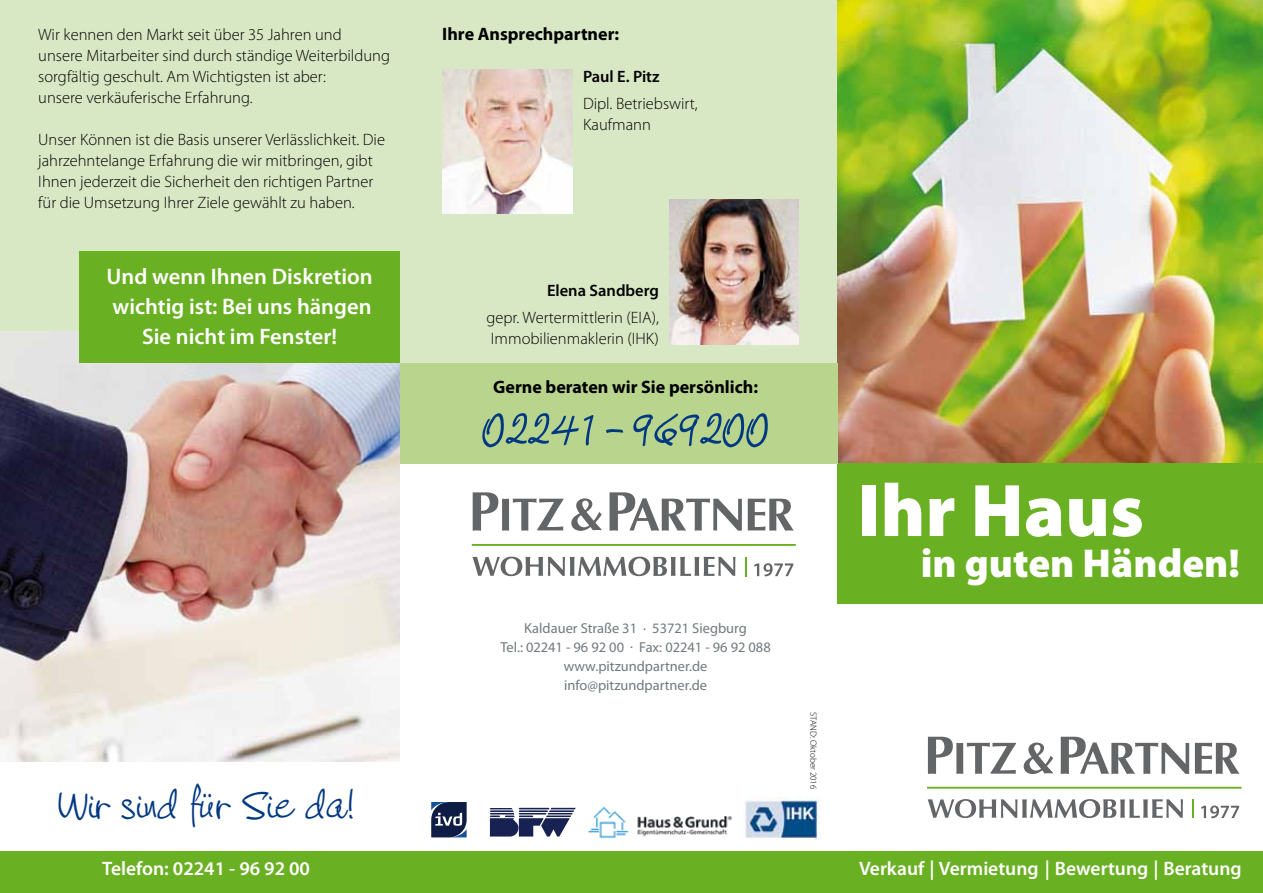
<style>
.page{position:relative;width:1263px;height:893px;background:#fff}
.page>*{position:absolute;margin:0;border:0;box-sizing:border-box;transform-origin:0 0}
.t1{font:900 75.15px "Myriad Pro";color:#fff}
.t2{font:55.5px "Jonahpad";color:#003882}
.t3{font:43.5px "Jonahpad";color:#003882}
.t4{font:900 40.5px "Myriad Pro";color:#fff}
.t5{font:600 22.5px/30px "Myriad Pro";color:#fff;text-align:center}
.t6{font:600 19.5px "Myriad Pro";color:#fff}
.t7{font:700 18px "Myriad Pro";color:#000}
.t8{font:300 16.5px/21px "Myriad Pro";color:#000}
.t9{font:600 16.5px "Myriad Pro";color:#000}
.t10{font:14.4px/18.8px "Myriad Pro";color:#72797d;text-align:center}
.t11{font:300 9px "Myriad Pro";color:#000}
</style>
<div class="page">
<svg style="left:928px;top:737px;width:311px;height:37px"></svg>
<hr style="left:927px;top:787px;width:314px;height:2px;background:#6ab023">
<svg style="left:928px;top:799px;width:255px;height:19px"></svg>
<svg style="left:1201px;top:805px;width:38px;height:13px"></svg>
<svg style="left:1192px;top:799px;width:2px;height:19px"></svg>
<div style="left:0;top:0;width:1263px;height:405px;background:#d8e8c4"></div>
<img style="left:838px;top:0;width:425px;height:463px">
<div style="left:0;top:851px;width:1263px;height:42px;background:#6ab023"></div>
<div style="left:838px;top:463px;width:425px;height:141px;background:#6ab023"></div>
<svg style="left:431px;top:837px;width:36px;height:1px"></svg>
<svg style="left:431px;top:802px;width:36px;height:35px"></svg>
<svg style="left:490px;top:808px;width:86px;height:28px"></svg>
<img style="left:588px;top:806px;width:144px;height:33px">
<img style="left:743px;top:798px;width:78px;height:41px">
<div style="left:0;top:363px;width:838px;height:100px;background:#b9d58d"></div>
<img style="left:442px;top:69px;width:131px;height:145px">
<img style="left:669px;top:200px;width:130px;height:144px">
<img style="left:0;top:332px;width:400px;height:429px">
<div style="left:80px;top:251px;width:320px;height:111px;background:#6ab023"></div>
<svg style="left:473px;top:492px;width:321px;height:39px"></svg>
<hr style="left:472px;top:544px;width:324px;height:2px;background:#6ab023">
<svg style="left:472px;top:557px;width:263px;height:19px"></svg>
<svg style="left:754px;top:563px;width:39px;height:13px"></svg>
<svg style="left:745px;top:557px;width:2px;height:19px"></svg>
<p class="t8" style="left:38px;top:24px;width:353px">Wir kennen den Markt seit über 35 Jahren und unsere Mitarbeiter sind durch ständige Weiterbildung sorgfältig geschult. Am Wichtigsten ist aber:<br>unsere verkäuferische Erfahrung.</p>
<p class="t8" style="left:38px;top:129px;width:348px">Unser Können ist die Basis unserer Verlässlichkeit. Die jahrzehntelange Erfahrung die wir mitbringen, gibt Ihnen jederzeit die Sicherheit den richtigen Partner für die Umsetzung Ihrer Ziele gewählt zu haben.</p>
<h3 class="t5" style="left:107px;top:261px;width:268px">Und wenn Ihnen Diskretion wichtig ist: Bei uns hängen<br>Sie nicht im Fenster!</h3>
<h3 class="t3" style="left:57px;top:782px;width:300px">Wir sind für Sie da!</h3>
<p class="t7" style="left:442px;top:22px;width:178px">Ihre Ansprechpartner:</p>
<p class="t9" style="left:583px;top:66px;width:78px">Paul E. Pitz</p>
<p class="t8" style="left:583px;top:93px;width:116px">Dipl. Betriebswirt,<br>Kaufmann</p>
<p class="t9" style="left:547px;top:280px;width:113px">Elena Sandberg</p>
<p class="t8" style="left:486px;top:307px;width:174px">gepr. Wertermittlerin (EIA),<br>Immobilienmaklerin (IHK)</p>
<p class="t7" style="left:493px;top:375px;width:266px">Gerne beraten wir Sie persönlich:</p>
<h2 class="t2" style="left:482px;top:400px;width:289px">02241-969200</h2>
<p class="t10" style="left:500px;top:619px;width:272px">Kaldauer Straße 31 · 53721 Siegburg<br>Tel.: 02241 - 96 92 00 · Fax: 02241 - 96 92 088 www.pitzundpartner.de info@pitzundpartner.de</p>
<p class="t11" style="left:819px;top:712px;width:78px;rotate:90deg">STAND: Oktober 2016</p>
<h1 class="t1" style="left:857px;top:460px;width:288px">Ihr Haus</h1>
<h3 class="t4" style="left:921px;top:536px;width:321px">in guten Händen!</h3>
<p class="t6" style="left:102px;top:856px;width:209px">Telefon: 02241 - 96 92 00</p>
<p class="t6" style="left:859px;top:856px;width:384px">Verkauf | Vermietung | Bewertung | Beratung</p>
</div>
